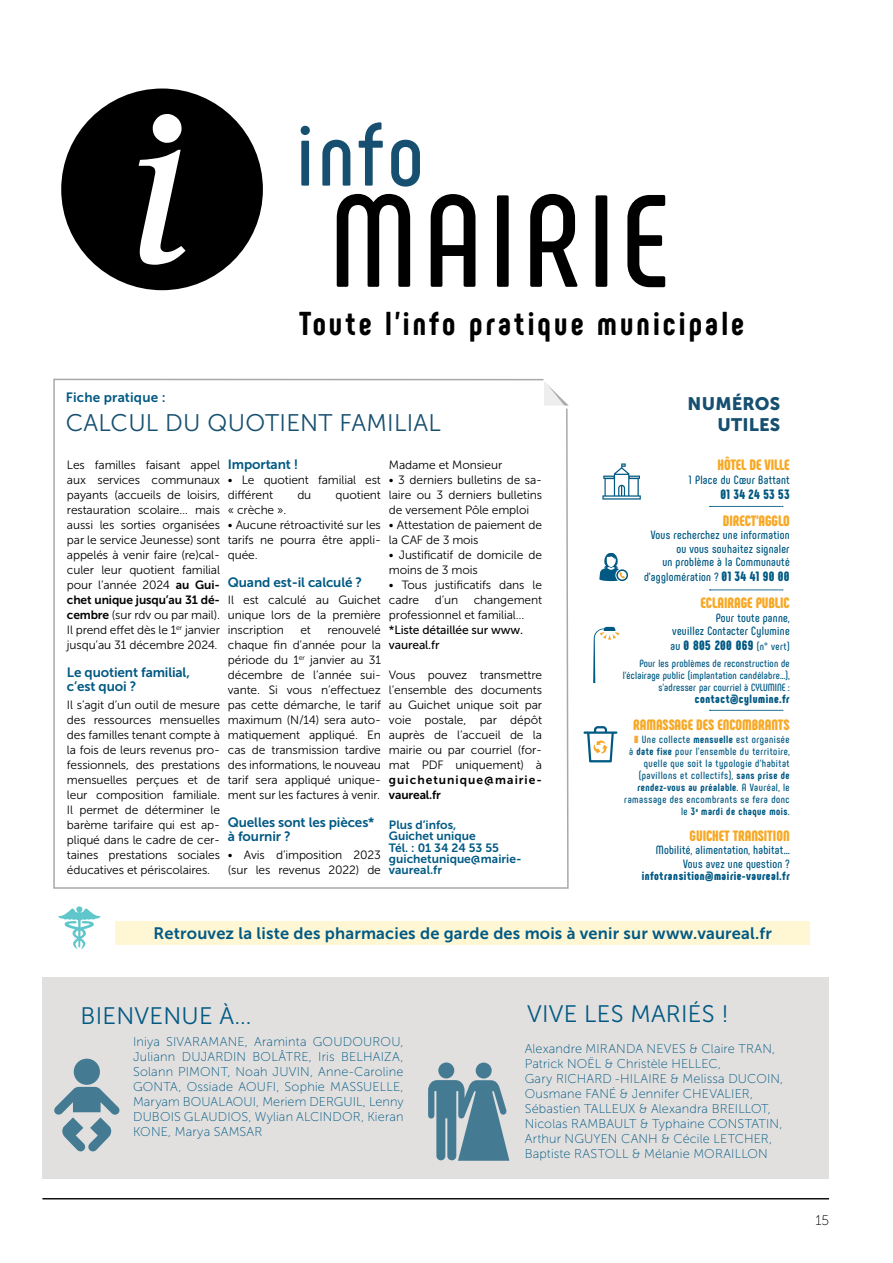
<style>
.page{position:relative;width:893px;height:1263px;background:#fff}
.page>*{position:absolute;margin:0;border:0;box-sizing:border-box;transform-origin:0 0}
.t1{font:700 130.65px "Phenomena";letter-spacing:.05em;color:#000}
.t2{font:700 89.85px "Phenomena";color:#164f6f}
.t3{font:800 33.15px "Phenomena";letter-spacing:.095em;color:#000}
.t4{font:24px "Museo Sans 300";letter-spacing:.01em;color:#164f6f}
.t5{font:23.85px "Museo Sans 300";letter-spacing:.01em;color:#005983}
.t6{font:18px/21.6px "Museo Sans 900";letter-spacing:.01em;color:#164f6f;text-align:right}
.t7{font:16.5px "Museo Sans 700";letter-spacing:.01em;color:#005983}
.t8{font:900 15px "Phenomena";color:#f7a824}
.t9{font:13.95px "Museo Sans 100";color:#000}
.t10{font:13.5px/13.5px "Museo Sans 700";letter-spacing:-.01em;color:#005983}
.t11{font:900 13.5px "Phenomena";letter-spacing:.025em;color:#005983}
.t12{font:13.5px "Museo Sans 700";letter-spacing:.01em;color:#005983}
.t13{font:12.75px/15px "Museo Sans 100";letter-spacing:.01em;color:#005983}
.t14{font:12px/15px "Museo Sans 300";letter-spacing:-.01em;color:#000;text-align:justify}
.t15{font:700 12px/13.5px "Phenomena";letter-spacing:.02em;color:#005983;text-align:right}
.t16{font:12px/11.4px "Museo Sans 700";color:#005983}
.t17{font:900 12px "Phenomena";letter-spacing:.05em;color:#005983}
.t18{font:12px/15px "Museo Sans 500";letter-spacing:-.01em;color:#000}
.t19{font:12px/15px "Museo Sans 700";letter-spacing:.085em;color:#000}
.t20{font:12px "Museo Sans 700";letter-spacing:-.01em;color:#000}
.t21{font:700 10.5px/12px "Phenomena";letter-spacing:.04em;color:#005983;text-align:right}
.t22{font:700 10.5px/12px "Phenomena";letter-spacing:.02em;color:#005983;text-align:right}
.s1{font-family:"Museo Sans 700"}
.s2{font-weight:900;font-size:13.5px}
.s3{font-weight:700;font-size:12px}
.s4{font-weight:700;font-size:10.5px}
.s5{color:#faa634}
.s6{font-weight:800}
</style>
<div class="page">
<div style="left:43px;top:977px;width:786px;height:201px;background:#e2e0df"></div>
<svg style="left:476px;top:1062px;width:16px;height:16px"></svg>
<svg style="left:438px;top:1062px;width:16px;height:16px"></svg>
<svg style="left:428px;top:1080px;width:81px;height:81px"></svg>
<svg style="left:602px;top:463px;width:39px;height:37px"></svg>
<svg style="left:599px;top:553px;width:29px;height:28px"></svg>
<svg style="left:593px;top:627px;width:26px;height:56px"></svg>
<svg style="left:583px;top:726px;width:34px;height:36px"></svg>
<svg style="left:709px;top:506px;width:74px;height:1px"></svg>
<svg style="left:709px;top:590px;width:74px;height:1px"></svg>
<svg style="left:709px;top:710px;width:74px;height:1px"></svg>
<hr style="left:43px;top:1198px;width:786px;height:1px;background:#000">
<div style="left:74px;top:1059px;width:26px;height:26px;background:#447a92;border-radius:50%"></div>
<svg style="left:54px;top:1087px;width:66px;height:65px"></svg>
<svg style="left:61px;top:89px;width:202px;height:201px"></svg>
<svg style="left:53px;top:378px;width:516px;height:511px"></svg>
<svg style="left:58px;top:906px;width:43px;height:43px"></svg>
<div style="left:115px;top:921px;width:695px;height:24px;background:#fff7d3"></div>
<h2 class="t2" style="left:296px;top:100px;width:129px">info</h2>
<h1 class="t1" style="left:330px;top:162px;width:341px">MAIRIE</h1>
<h3 class="t3" style="left:299px;top:303px;width:446px">Toute l’info pratique municipale</h3>
<p class="t12" style="left:66px;top:390px;width:101px">Fiche pratique :</p>
<h3 class="t4" style="left:66px;top:410px;width:377px">CALCUL DU QUOTIENT FAMILIAL</h3>
<p class="t10" style="left:228px;top:457px;width:72px">Important !</p>
<p class="t14" style="left:228px;top:472px;width:155px">• Le quotient familial est différent</p>
<p class="t14" style="left:67px;top:457px;width:155px">Les familles faisant appel aux services communaux payants (accueils de loisirs, restauration scolaire… mais aussi les sorties organisées par le service Jeunesse) sont appelés à venir faire (re)cal&shy;culer leur quotient familial pour l’année 2024 <span class="s1">au Gui-</span></p>
<p class="t20" style="left:67px;top:593px;width:155px">chet unique jusqu’au 31 dé-</p>
<p class="t14" style="left:67px;top:607px;width:155px"><span class="s1">cembre</span> (sur rdv ou par mail).<br>Il prend effet dès le 1<sup>er</sup> janvier jusqu’au 31 décembre 2024.</p>
<p class="t10" style="left:67px;top:666px;width:124px">Le quotient familial, c’est quoi ?</p>
<p class="t14" style="left:67px;top:697px;width:155px">Il s’agit d’un outil de mesure des ressources mensuelles des familles tenant compte à la fois de leurs revenus pro&shy;fessionnels, des prestations mensuelles perçues et de leur composition familiale.<br>Il permet de déterminer le barème tarifaire qui est ap&shy;pliqué dans le cadre de cer&shy;taines prestations sociales éducatives et périscolaires.</p>
<p class="t14" style="left:389px;top:457px;width:115px">Madame et Monsieur</p>
<p class="t14" style="left:389px;top:472px;width:155px">• 3 derniers bulletins de sa&shy;laire ou 3 derniers bulletins de versement Pôle emploi</p>
<p class="t14" style="left:389px;top:517px;width:155px">• Attestation de paiement de la CAF de 3 mois</p>
<p class="t14" style="left:389px;top:547px;width:155px">• Justificatif de domicile de moins de 3 mois</p>
<p class="t14" style="left:389px;top:577px;width:155px">• Tous justificatifs dans le cadre</p>
<p class="t14" style="left:297px;top:487px;width:16px">du</p>
<p class="t14" style="left:336px;top:487px;width:47px">quotient</p>
<p class="t14" style="left:228px;top:502px;width:60px">« crèche ».</p>
<p class="t14" style="left:228px;top:517px;width:155px">• Aucune rétroactivité sur les tarifs ne pourra être appli&shy;quée.</p>
<p class="t10" style="left:228px;top:576px;width:136px">Quand est-il calculé ?</p>
<p class="t14" style="left:228px;top:592px;width:155px">Il est calculé au Guichet unique lors de la première inscription</p>
<p class="t14" style="left:435px;top:592px;width:25px">d’un</p>
<p class="t14" style="left:389px;top:592px;width:155px;text-indent:85px">changement professionnel et familial…</p>
<p class="t18" style="left:389px;top:622px;width:136px">*Liste détaillée sur www. vaureal.fr</p>
<p class="t14" style="left:389px;top:667px;width:155px">Vous pouvez transmettre l’ensemble des documents au Guichet unique soit par voie postale, par dépôt auprès de l’accueil de la mairie ou par courriel (for&shy;mat PDF uniquement) à</p>
<p class="t19" style="left:389px;top:772px;width:155px">guichetunique@mairie&shy;vaureal.fr</p>
<p class="t16" style="left:389px;top:819px;width:134px">Plus d’infos,<br>Guichet unique<br>Tél. : 01 34 24 53 55 guichetunique@mairie&shy;vaureal.fr</p>
<p class="t14" style="left:228px;top:622px;width:155px;text-indent:100px">renouvelé chaque fin d’année pour la période du 1<sup>er</sup> janvier au 31 décembre de l’année sui&shy;vante. Si vous n’effectuez pas cette démarche, le tarif maximum (N/14) sera auto&shy;matiquement appliqué. En cas de transmission tardive des informations, le nouveau tarif sera appliqué unique&shy;ment sur les factures à venir.</p>
<p class="t10" style="left:228px;top:816px;width:148px">Quelles sont les pièces* à fournir ?</p>
<p class="t14" style="left:228px;top:847px;width:155px">• Avis d’imposition 2023 (sur les revenus 2022) de</p>
<p class="t14" style="left:300px;top:622px;width:12px">et</p>
<h3 class="t6" style="left:688px;top:393px;width:94px">NUMÉROS<br>UTILES</h3>
<p class="t8" style="left:717px;top:455px;width:74px">HÔTEL DE VILLE</p>
<p class="t15" style="left:689px;top:473px;width:102px">1 Place du Cœur Battant</p>
<p class="t11" style="left:720px;top:485px;width:71px">01 34 24 53 53</p>
<p class="t8" style="left:723px;top:511px;width:68px">DIRECT’AGGLO</p>
<p class="t15" style="left:651px;top:528px;width:140px">Vous recherchez une information ou vous souhaitez signaler<br>un problème à la Communauté</p>
<p class="t15" style="left:644px;top:570px;width:147px">d’agglomération ? <span class="s2">01 34 41 90 00</span></p>
<p class="t8" style="left:700px;top:593px;width:91px">ECLAIRAGE PUBLIC</p>
<p class="t15" style="left:672px;top:611px;width:119px">Pour toute panne,<br>veuillez Contacter Cylumine</p>
<p class="t11" style="left:671px;top:637px;width:121px"><span class="s3">au</span> 0 805 200 069 <span class="s4">(n° vert)</span></p>
<p class="t22" style="left:623px;top:657px;width:168px">Pour les problèmes de reconstruction de l’éclairage public (implantation candélabre…), s’adresser par courriel à CYLUMINE :</p>
<p class="t17" style="left:695px;top:691px;width:96px">contact@cylumine.fr</p>
<p class="t8" style="left:633px;top:715px;width:158px">RAMASSAGE DES ENCOMBRANTS</p>
<p class="t21" style="left:624px;top:733px;width:167px"><span class="s5">❚</span> Une collecte <span class="s6">mensuelle</span> est organisée<br>à <span class="s6">date fixe</span> pour l’ensemble du territoire, quelle que soit la typologie d’habitat (pavillons et collectifs), <span class="s6">sans prise de rendez-vous au préalable</span>. A Vauréal, le ramassage des encombrants se fera donc le <span class="s6">3</span><sup>e</sup> <span class="s6">mardi de chaque mois</span>.</p>
<p class="t8" style="left:690px;top:826px;width:102px">GUICHET TRANSITION</p>
<p class="t15" style="left:656px;top:843px;width:135px">Mobilité, alimentation, habitat…<br>Vous avez une question ?</p>
<p class="t17" style="left:642px;top:868px;width:149px">infotransition@mairie-vaureal.fr</p>
<h3 class="t7" style="left:154px;top:924px;width:620px">Retrouvez la liste des pharmacies de garde des mois à venir sur www.vaureal.fr</h3>
<h3 class="t5" style="left:81px;top:1003px;width:173px">BIENVENUE À…</h3>
<p class="t13" style="left:133px;top:1034px;width:272px;text-align:justify">Iniya SIVARAMANE, Araminta GOUDOUROU, Juliann DUJARDIN BOLÂTRE, Iris BELHAIZA, Solann PIMONT, Noah JUVIN, Anne-Caroline GONTA, Ossiade AOUFI, Sophie MASSUELLE, Maryam BOUALAOUI, Meriem DERGUIL, Lenny DUBOIS GLAUDIOS, Wylian ALCINDOR, Kieran KONE, Marya SAMSAR</p>
<h3 class="t5" style="left:527px;top:1001px;width:203px">VIVE LES MARIÉS !</h3>
<p class="t13" style="left:525px;top:1041px;width:260px">Alexandre MIRANDA NEVES &amp; Claire TRAN, Patrick NOËL &amp; Christèle HELLEC,<br>Gary RICHARD -HILAIRE &amp; Melissa DUCOIN, Ousmane FANÉ &amp; Jennifer CHEVALIER, Sébastien TALLEUX &amp; Alexandra BREILLOT, Nicolas RAMBAULT &amp; Typhaine CONSTATIN, Arthur NGUYEN CANH &amp; Cécile LETCHER, Baptiste RASTOLL &amp; Mélanie MORAILLON</p>
<p class="t9" style="left:815px;top:1213px;width:15px">15</p>
</div>
